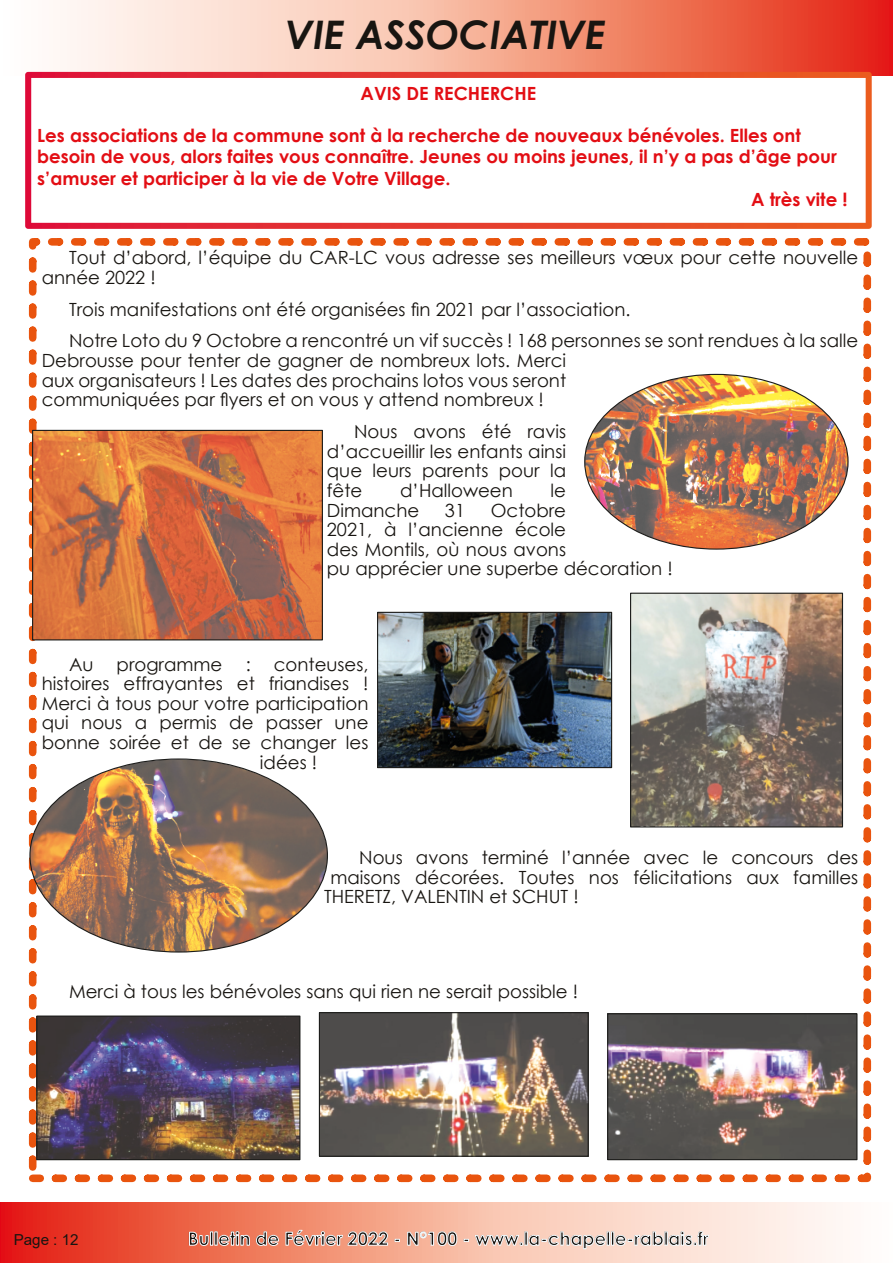
<style>
.page{position:relative;width:893px;height:1263px;background:#fff}
.page>*{position:absolute;margin:0;border:0;box-sizing:border-box;transform-origin:0 0}
.t1{font:italic 700 39.45px "Century Gothic";color:#181511}
.t2{font:18.15px/19.6px "Century Gothic";color:#181511}
.t3{font:700 18.15px "Century Gothic";color:#e30e14}
.t4{font:700 18.15px "Century Gothic";color:#181511}
.t5{font:15.15px "Arial";color:#181511}
</style>
<div class="page">
<svg style="left:0;top:1202px;width:843px;height:61px;background:#f4a08d"></svg>
<svg style="left:27px;top:0;width:866px;height:75px;background:#f4a592"></svg>
<div style="left:29px;top:238px;width:842px;height:944px;border:8px dashed #e9540e"></div>
<img style="left:38px;top:1017px;width:260px;height:141px">
<div style="left:36px;top:1015px;width:264px;height:145px;border:1px solid #1d1d1b"></div>
<img style="left:321px;top:1014px;width:266px;height:141px">
<div style="left:319px;top:1012px;width:270px;height:145px;border:1px solid #1d1d1b"></div>
<img style="left:609px;top:1015px;width:246px;height:143px">
<div style="left:607px;top:1013px;width:250px;height:147px;border:1px solid #1d1d1b"></div>
<img style="left:30px;top:759px;width:297px;height:193px">
<img style="left:34px;top:432px;width:287px;height:206px">
<div style="left:32px;top:430px;width:291px;height:210px;border:1px solid #1d1d1b"></div>
<img style="left:585px;top:374px;width:263px;height:174px">
<svg style="left:25px;top:72px;width:847px;height:157px"></svg>
<img style="left:632px;top:595px;width:209px;height:230px">
<div style="left:630px;top:593px;width:213px;height:234px;border:1px solid #1d1d1b"></div>
<img style="left:379px;top:614px;width:231px;height:152px">
<div style="left:377px;top:612px;width:235px;height:156px;border:1px solid #1d1d1b"></div>
<p class="t1" style="left:286px;top:5px;width:321px">VIE ASSOCIATIVE</p>
<p class="t3" style="left:361px;top:79px;width:177px">AVIS DE RECHERCHE</p>
<p class="t3" style="left:37px;top:122px;width:765px">Les associations de la commune sont à la recherche de nouveaux bénévoles. Elles ont</p>
<p class="t3" style="left:37px;top:143px;width:801px">besoin de vous, alors faites vous connaître. Jeunes ou moins jeunes, il n’y a pas d’âge pour</p>
<p class="t3" style="left:37px;top:164px;width:415px">s’amuser et participer à la vie de Votre Village.</p>
<p class="t3" style="left:751px;top:185px;width:98px">A très vite !</p>
<p class="t2" style="left:42px;top:248px;width:818px;text-indent:27px">Tout d’abord, l’équipe du CAR-LC vous adresse ses meilleurs vœux pour cette nouvelle année 2022 !</p>
<p class="t2" style="left:69px;top:293px;width:791px;line-height:31.8px">Trois manifestations ont été organisées fin 2021 par l’association.<br>Notre Loto du 9 Octobre a rencontré un vif succès ! 168 personnes se sont rendues à la salle</p>
<p class="t2" style="left:42px;top:350px;width:526px;text-align:justify">Debrousse pour tenter de gagner de nombreux lots. Merci aux organisateurs ! Les dates des prochains lotos vous seront communiquées par flyers et on vous y attend nombreux !</p>
<p class="t2" style="left:327px;top:421px;width:241px;text-align:justify;text-indent:27px">Nous avons été ravis d’accueillir les enfants ainsi que leurs parents pour la fête</p>
<p class="t2" style="left:400px;top:480px;width:114px">d’Halloween</p>
<p class="t2" style="left:551px;top:480px;width:17px">le</p>
<p class="t2" style="left:327px;top:500px;width:94px">Dimanche</p>
<p class="t2" style="left:445px;top:500px;width:22px">31</p>
<p class="t2" style="left:327px;top:500px;width:347px;text-indent:164px">Octobre<br>2021, à l’ancienne école<br>des Montils, où nous avons<br>pu apprécier une superbe décoration !</p>
<p class="t2" style="left:69px;top:654px;width:26px">Au</p>
<p class="t2" style="left:117px;top:654px;width:107px">programme</p>
<p class="t2" style="left:246px;top:654px;width:7px">:</p>
<p class="t2" style="left:274px;top:654px;width:96px">conteuses,</p>
<p class="t2" style="left:42px;top:673px;width:328px">histoires effrayantes et friandises !</p>
<p class="t2" style="left:42px;top:693px;width:328px">Merci à tous pour votre participation</p>
<p class="t2" style="left:42px;top:713px;width:328px">qui nous a permis de passer une</p>
<p class="t2" style="left:42px;top:732px;width:328px">bonne soirée et de se changer les</p>
<p class="t2" style="left:260px;top:752px;width:59px">idées !</p>
<p class="t2" style="left:359px;top:847px;width:500px">Nous avons terminé l’année avec le concours des</p>
<p class="t2" style="left:330px;top:867px;width:529px">maisons décorées. Toutes nos félicitations aux familles</p>
<p class="t2" style="left:324px;top:886px;width:256px">THERETZ, VALENTIN et SCHUT !</p>
<p class="t2" style="left:69px;top:982px;width:510px">Merci à tous les bénévoles sans qui rien ne serait possible !</p>
<p class="t5" style="left:14px;top:1229px;width:66px">Page : 12</p>
<p class="t4" style="left:188px;top:1225px;width:522px">Bulletin de Février 2022 - N°100 - www.la-chapelle-rablais.fr</p>
</div>
